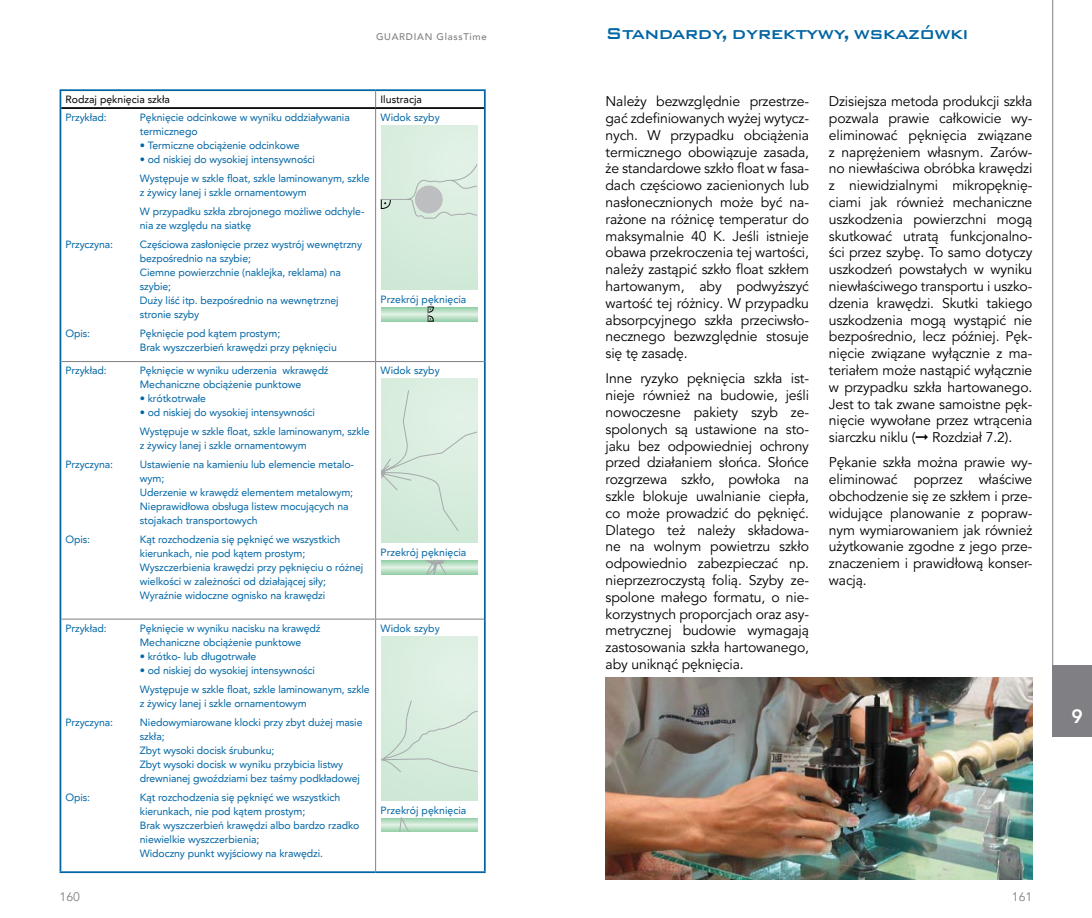
<style>
.page{position:relative;width:1092px;height:918px;background:#fff}
.page>*{position:absolute;margin:0;border:0;box-sizing:border-box;transform-origin:0 0}
.t1{font:21px "Bank Gothic Md BT";letter-spacing:-.03em;color:#0065a4}
.t2{font:800 19.25px "Avenir LT Pro";color:#fff}
.t3{font:14px/16.8px "Avenir LT Pro";letter-spacing:-.01em;color:#000;text-align:justify}
.t4{font:12.25px "Avenir LT Pro";color:#807f83}
.t5{font:10.5px/14px "Avenir LT Pro";letter-spacing:-.01em;color:#0065a4}
.t6{font:10.5px "Avenir LT Pro";color:#000}
.t7{font:500 9.62px "Avenir LT Pro";letter-spacing:.075em;color:#807f83}
</style>
<div class="page">
<img style="left:605px;top:677px;width:427px;height:202px">
<hr style="left:1052px;top:0;width:1px;height:736px;background:#807f83">
<hr style="left:60px;top:89px;width:315px;height:2px;background:#0065a4">
<svg style="left:60px;top:91px;width:1px;height:17px"></svg>
<hr style="left:375px;top:89px;width:110px;height:2px;background:#0065a4">
<svg style="left:484px;top:91px;width:1px;height:17px"></svg>
<hr style="left:60px;top:108px;width:1px;height:253px;background:#0065a4">
<hr style="left:484px;top:108px;width:1px;height:253px;background:#0065a4">
<hr style="left:60px;top:361px;width:1px;height:258px;background:#0065a4">
<hr style="left:484px;top:361px;width:1px;height:258px;background:#0065a4">
<hr style="left:60px;top:619px;width:1px;height:252px;background:#0065a4">
<hr style="left:484px;top:619px;width:1px;height:252px;background:#0065a4">
<hr style="left:60px;top:871px;width:315px;height:2px;background:#0065a4">
<hr style="left:375px;top:871px;width:110px;height:2px;background:#0065a4">
<svg style="left:375px;top:91px;width:1px;height:16px"></svg>
<hr style="left:375px;top:109px;width:1px;height:252px;background:#807f83">
<hr style="left:61px;top:361px;width:314px;height:1px;background:#807f83">
<hr style="left:375px;top:361px;width:109px;height:1px;background:#807f83">
<hr style="left:375px;top:362px;width:1px;height:256px;background:#807f83">
<hr style="left:61px;top:618px;width:314px;height:1px;background:#807f83">
<hr style="left:375px;top:618px;width:109px;height:1px;background:#807f83">
<hr style="left:375px;top:619px;width:1px;height:252px;background:#807f83">
<hr style="left:61px;top:107px;width:314px;height:2px;background:#000">
<hr style="left:375px;top:107px;width:109px;height:2px;background:#000">
<div style="left:381px;top:125px;width:96px;height:165px;background:#ddefe2"></div>
<svg style="left:380px;top:163px;width:98px;height:158px"></svg>
<div style="left:415px;top:186px;width:27px;height:27px;background:#bcbec0;border-radius:50%"></div>
<div style="left:381px;top:378px;width:96px;height:165px;background:#dcefe1"></div>
<svg style="left:381px;top:390px;width:97px;height:184px"></svg>
<div style="left:381px;top:636px;width:96px;height:164px;background:#ddefe2"></div>
<svg style="left:381px;top:700px;width:97px;height:132px"></svg>
<div style="left:1052px;top:665px;width:39px;height:71px;background:#807f83"></div>
<p class="t7" style="left:376px;top:30px;width:112px">GUARDIAN GlassTime</p>
<p class="t6" style="left:65px;top:93px;width:106px">Rodzaj pęknięcia szkła</p>
<p class="t6" style="left:380px;top:93px;width:43px">Ilustracja</p>
<p class="t5" style="left:65px;top:111px;width:43px">Przykład:</p>
<p class="t5" style="left:140px;top:111px;width:211px">Pęknięcie odcinkowe w wyniku oddziaływania termicznego</p>
<p class="t5" style="left:140px;top:139px;width:161px">• Termiczne obciążenie odcinkowe</p>
<p class="t5" style="left:140px;top:150px;width:231px;line-height:18.9px">• od niskiej do wysokiej intensywności<br>Występuje w szkle float, szkle laminowanym, szkle</p>
<p class="t5" style="left:140px;top:183px;width:226px;line-height:18.9px">z żywicy lanej i szkle ornamentowym<br>W przypadku szkła zbrojonego możliwe odchyle-</p>
<p class="t5" style="left:140px;top:219px;width:113px">nia ze względu na siatkę</p>
<p class="t5" style="left:65px;top:238px;width:49px">Przyczyna:</p>
<p class="t5" style="left:140px;top:238px;width:224px">Częściowa zasłonięcie przez wystrój wewnętrzny bezpośrednio na szybie;<br>Ciemne powierzchnie (naklejka, reklama) na szybie;<br>Duży liść itp. bezpośrednio na wewnętrznej stronie szyby</p>
<p class="t5" style="left:65px;top:326px;width:26px">Opis:</p>
<p class="t5" style="left:140px;top:326px;width:198px">Pęknięcie pod kątem prostym;<br>Brak wyszczerbień krawędzi przy pęknięciu</p>
<p class="t5" style="left:380px;top:111px;width:61px">Widok szyby</p>
<p class="t5" style="left:380px;top:292px;width:87px">Przekrój pęknięcia</p>
<p class="t5" style="left:65px;top:364px;width:43px">Przykład:</p>
<p class="t5" style="left:140px;top:364px;width:190px">Pęknięcie w wyniku uderzenia wkrawędź<br>Mechaniczne obciążenie punktowe</p>
<p class="t5" style="left:140px;top:392px;width:68px">• krótkotrwałe</p>
<p class="t5" style="left:140px;top:403px;width:231px;line-height:18.9px">• od niskiej do wysokiej intensywności<br>Występuje w szkle float, szkle laminowanym, szkle</p>
<p class="t5" style="left:140px;top:439px;width:168px">z żywicy lanej i szkle ornamentowym</p>
<p class="t5" style="left:65px;top:458px;width:49px">Przyczyna:</p>
<p class="t5" style="left:140px;top:458px;width:216px">Ustawienie na kamieniu lub elemencie metalo&shy;wym;<br>Uderzenie w krawędź elementem metalowym; Nieprawidłowa obsługa listew mocujących na stojakach transportowych</p>
<p class="t5" style="left:65px;top:532px;width:26px">Opis:</p>
<p class="t5" style="left:140px;top:532px;width:225px">kąt rozchodzenia się pęknięć we wszystkich kierunkach, nie pod kątem prostym; Wyszczerbienia krawędzi przy pęknięciu o różnej wielkości w zależności od działającej siły; Wyraźnie widoczne ognisko na krawędzi</p>
<p class="t5" style="left:65px;top:621px;width:43px">Przykład:</p>
<p class="t5" style="left:140px;top:621px;width:182px">Pęknięcie w wyniku nacisku na krawędź<br>Mechaniczne obciążenie punktowe</p>
<p class="t5" style="left:140px;top:649px;width:118px">• krótko- lub długotrwałe</p>
<p class="t5" style="left:140px;top:661px;width:231px;line-height:18.9px">• od niskiej do wysokiej intensywności<br>Występuje w szkle float, szkle laminowanym, szkle</p>
<p class="t5" style="left:140px;top:696px;width:168px">z żywicy lanej i szkle ornamentowym</p>
<p class="t5" style="left:65px;top:715px;width:49px">Przyczyna:</p>
<p class="t5" style="left:140px;top:715px;width:224px">Niedowymiarowane klocki przy zbyt dużej masie szkła;<br>Zbyt wysoki docisk śrubunku;<br>Zbyt wysoki docisk w wyniku przybicia listwy drewnianej gwoździami bez taśmy podkładowej</p>
<p class="t5" style="left:65px;top:790px;width:26px">Opis:</p>
<p class="t5" style="left:140px;top:790px;width:221px">kąt rozchodzenia się pęknięć we wszystkich kierunkach, nie pod kątem prostym;<br>Brak wyszczerbień krawędzi albo bardzo rzadko niewielkie wyszczerbienia;<br>Widoczny punkt wyjściowy na krawędzi.</p>
<p class="t5" style="left:380px;top:364px;width:61px">Widok szyby</p>
<p class="t5" style="left:380px;top:545px;width:87px">Przekrój pęknięcia</p>
<p class="t5" style="left:380px;top:621px;width:61px">Widok szyby</p>
<p class="t5" style="left:380px;top:803px;width:87px">Przekrój pęknięcia</p>
<h1 class="t1" style="left:605px;top:22px;width:364px">Standardy, dyrektywy, wskazówki</h1>
<p class="t3" style="left:605px;top:93px;width:205px">Należy bezwzględnie przestrze&shy;gać zdefiniowanych wyżej wytycz&shy;nych. W przypadku obciążenia termicznego obowiązuje zasada, że standardowe szkło float w fasa&shy;dach częściowo zacienionych lub nasłonecznionych może być na&shy;rażone na różnicę temperatur do maksymalnie 40 K. Jeśli istnieje obawa przekroczenia tej wartości, należy zastąpić szkło float szkłem hartowanym, aby podwyższyć wartość tej różnicy. W przypadku absorpcyjnego szkła przeciwsło&shy;necznego bezwzględnie stosuje się tę zasadę.</p>
<p class="t3" style="left:605px;top:370px;width:205px">Inne ryzyko pęknięcia szkła ist&shy;nieje również na budowie, jeśli nowoczesne pakiety szyb ze&shy;spolonych są ustawione na sto&shy;jaku bez odpowiedniej ochrony przed działaniem słońca. Słońce rozgrzewa szkło, powłoka na szkle blokuje uwalnianie ciepła, co może prowadzić do pęknięć.<br>Dlatego też należy składowa&shy;ne na wolnym powietrzu szkło odpowiednio zabezpieczać np. nieprzezroczystą folią. Szyby ze&shy;spolone małego formatu, o nie&shy;korzystnych proporcjach oraz asy&shy;metrycznej budowie wymagają zastosowania szkła hartowanego, aby uniknąć pęknięcia.</p>
<p class="t3" style="left:828px;top:93px;width:205px">Dzisiejsza metoda produkcji szkła pozwala prawie całkowicie wy&shy;eliminować pęknięcia związane z naprężeniem własnym. Zarów&shy;no niewłaściwa obróbka krawędzi z niewidzialnymi mikropęknię&shy;ciami jak również mechaniczne uszkodzenia powierzchni mogą skutkować utratą funkcjonalno&shy;ści przez szybę. To samo dotyczy uszkodzeń powstałych w wyniku niewłaściwego transportu i uszko&shy;dzenia krawędzi. Skutki takiego uszkodzenia mogą wystąpić nie bezpośrednio, lecz później. Pęk&shy;nięcie związane wyłącznie z ma&shy;teriałem może nastąpić wyłącznie w przypadku szkła hartowanego.<br>Jest to tak zwane samoistne pęk&shy;nięcie wywołane przez wtrącenia siarczku niklu ( Rozdział 7.2).</p>
<p class="t3" style="left:828px;top:454px;width:205px">Pękanie szkła można prawie wy&shy;eliminować poprzez właściwe obchodzenie się ze szkłem i prze&shy;widujące planowanie z popraw&shy;nym wymiarowaniem jak również użytkowanie zgodne z jego prze&shy;znaczeniem i prawidłową konser&shy;wacją.</p>
<p class="t4" style="left:60px;top:890px;width:22px">160</p>
<p class="t4" style="left:1011px;top:890px;width:22px">161</p>
<h2 class="t2" style="left:1071px;top:705px;width:13px">9</h2>
</div>
